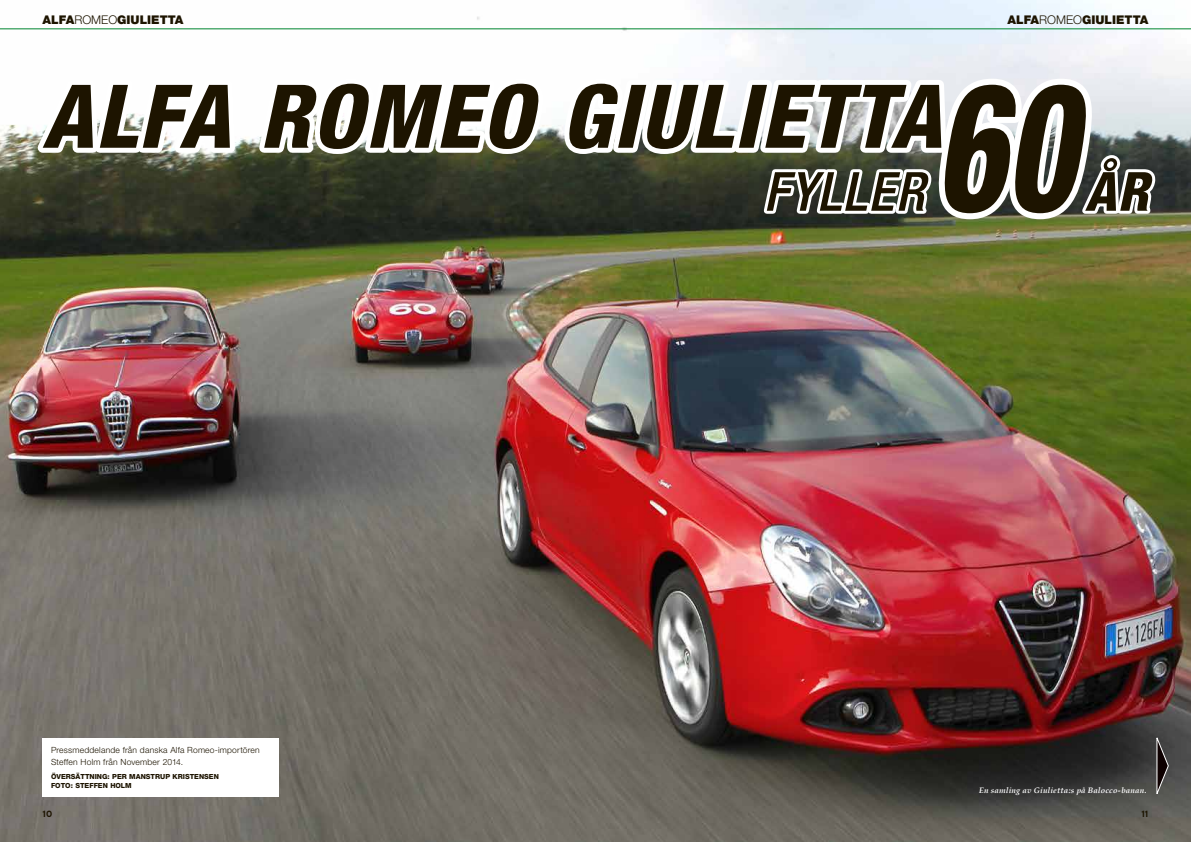
<style>
.page{position:relative;width:1191px;height:842px;background:#fff}
.page>*{position:absolute;margin:0;border:0;box-sizing:border-box;transform-origin:0 0}
.t1{font:italic 800 condensed 178px "Helvetica Neue";color:#1d1400;scale:.76 1}
.t2{font:italic 800 condensed 88px "Helvetica Neue";letter-spacing:.025em;color:#1d1400}
.t3{font:italic 500 condensed 54px "Helvetica Neue";letter-spacing:.025em;color:#1d1400}
.t4{font:italic 800 condensed 54px "Helvetica Neue";color:#1d1400}
.t5{font:900 12px "Helvetica Neue";color:#1d1400}
.t6{font:700 9px "Interstate";color:#1d1400}
.t7{font:300 8.5px/12px "Helvetica Neue";letter-spacing:.025em;color:#1d1400}
.t8{font:italic 700 8px "Book Antiqua";letter-spacing:.025em;color:#fff}
.t9{font:800 7px/9px "Helvetica Neue";color:#1d1400}
.s1{font-weight:300}
</style>
<div class="page">
<img style="left:0;top:0;width:1191px;height:842px">
<hr style="left:0;top:28px;width:1191px;height:1px;background:#00852f">
<svg style="left:1155px;top:736px;width:14px;height:63px"></svg>
<svg style="left:29px;top:75px;width:211px;height:86px"></svg>
<svg style="left:252px;top:74px;width:296px;height:86px"></svg>
<svg style="left:555px;top:73px;width:605px;height:152px"></svg>
<div style="left:43px;top:738px;width:236px;height:59px;background:#fff"></div>
<h3 class="t5" style="left:43px;top:12px;width:142px">ALFA<span class="s1">ROMEO</span>GIULIETTA</h3>
<h3 class="t5" style="left:1007px;top:12px;width:142px">ALFA<span class="s1">ROMEO</span>GIULIETTA</h3>
<h2 class="t2" style="left:43px;top:62px;width:900px">ALFA ROMEO GIULIETTA</h2>
<h3 class="t3" style="left:763px;top:159px;width:162px">FYLLER</h3>
<h1 class="t1" style="left:935px;top:37px;width:187px">60</h1>
<h3 class="t4" style="left:1085px;top:158px;width:65px">ÅR</h3>
<p class="t7" style="left:51px;top:744px;width:210px">Pressmeddelande från danska Alfa Romeo-importören<br>Steffen Holm från November 2014.</p>
<p class="t9" style="left:51px;top:772px;width:169px">ÖVERSÄTTNING: PER MANSTRUP KRISTENSEN<br>FOTO: STEFFEN HOLM</p>
<p class="t6" style="left:43px;top:809px;width:11px">10</p>
<p class="t8" style="left:979px;top:786px;width:169px">En samling av Giulietta:s på Balocco-banan.</p>
<p class="t6" style="left:1141px;top:808px;width:8px">11</p>
</div>
